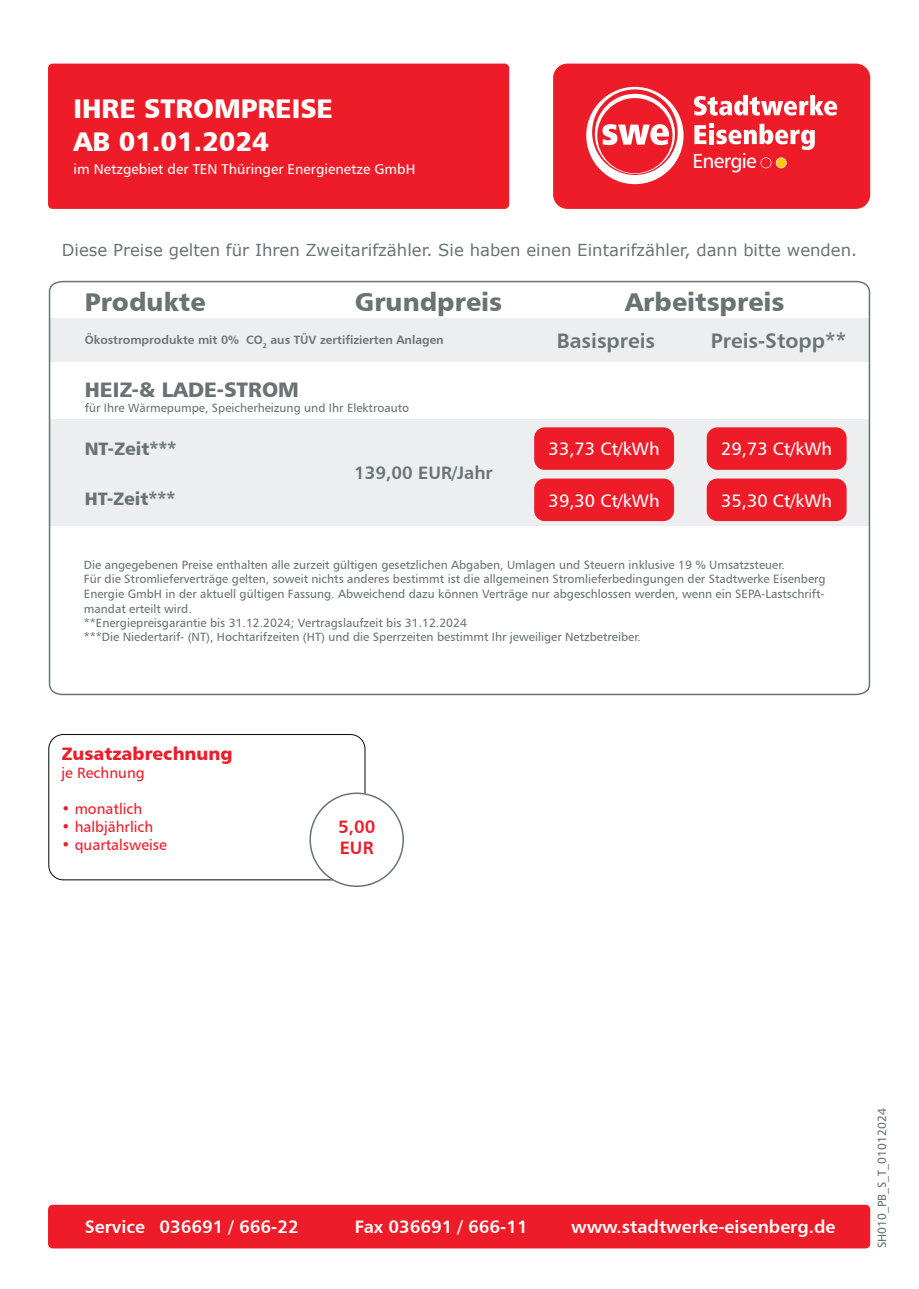
<style>
.page{position:relative;width:919px;height:1289px;background:#fff}
.page>*{position:absolute;margin:0;border:0;box-sizing:border-box;transform-origin:0 0}
.t1{font:27px/32.4px "Humanist 777 BT Black B";color:#fff}
.t2{font:25.65px "Humanist 777 BT Black B";color:#697374}
.t3{font:21px "Humanist 777 BT Bold B";color:#697374}
.t4{font:21px "Humanist 777 BT Black B";color:#697374}
.t5{font:20.4px "Humanist 777 BT Roman B";letter-spacing:-.035em;color:#fff}
.t6{font:18px "Humanist 777 BT Bold B";color:#fff}
.t7{font:18px "Humanist 777 BT Roman B";color:#fff}
.t8{font:18px "Humanist 777 BT Black B";color:#697374}
.t9{font:18px "Humanist 777 BT Black B";color:#ee1c28}
.t10{font:18px "Humanist 777 BT Bold B";color:#697374}
.t11{font:18px/21.6px "Humanist 777 BT Bold B";color:#ee1c28}
.t12{font:16.5px "Verdana";color:#697374}
.t13{font:15px "Humanist 777 BT Roman B";color:#ee1c28}
.t14{font:14.25px "Humanist 777 BT Roman B";color:#fff}
.t15{font:12px/13.8px "Humanist 777 BT Roman B";color:#697374}
.t16{font:12px "Humanist 777 BT Bold B";color:#697374}
</style>
<div class="page">
<div style="left:553px;top:64px;width:317px;height:145px;background:#ee1c28;border-radius:14px"></div>
<svg style="left:586px;top:87px;width:97px;height:97px"></svg>
<svg style="left:693px;top:95px;width:144px;height:21px"></svg>
<svg style="left:694px;top:124px;width:120px;height:26px"></svg>
<svg style="left:760px;top:157px;width:26px;height:11px"></svg>
<div style="left:48px;top:1204px;width:822px;height:44px;background:#ee1c28;border-radius:5px"></div>
<div style="left:48px;top:64px;width:461px;height:145px;background:#ee1c28;border-radius:5px"></div>
<div style="left:48px;top:734px;width:317px;height:146px;border:1px solid #080704;border-radius:15px"></div>
<svg style="left:309px;top:792px;width:95px;height:95px"></svg>
<svg style="left:49px;top:281px;width:821px;height:414px"></svg>
<div style="left:534px;top:427px;width:140px;height:43px;background:#ee1c28;border-radius:11px"></div>
<div style="left:534px;top:478px;width:140px;height:43px;background:#ee1c28;border-radius:11px"></div>
<div style="left:706px;top:427px;width:140px;height:43px;background:#ee1c28;border-radius:11px"></div>
<div style="left:706px;top:478px;width:140px;height:43px;background:#ee1c28;border-radius:11px"></div>
<h1 class="t1" style="left:74px;top:95px;width:261px">IHRE STROMPREISE<br>AB 01.01.2024</h1>
<p class="t14" style="left:74px;top:163px;width:343px">im Netzgebiet der TEN Thüringer Energienetze GmbH</p>
<h3 class="t5" style="left:692px;top:153px;width:66px">Energie</h3>
<h3 class="t12" style="left:62px;top:243px;width:796px">Diese Preise gelten für Ihren Zweitarifzähler. Sie haben einen Eintarifzähler, dann bitte wenden.</h3>
<h2 class="t2" style="left:85px;top:291px;width:122px">Produkte</h2>
<h2 class="t2" style="left:355px;top:291px;width:149px">Grundpreis</h2>
<h2 class="t2" style="left:625px;top:291px;width:161px">Arbeitspreis</h2>
<h3 class="t3" style="left:556px;top:332px;width:100px">Basispreis</h3>
<h3 class="t3" style="left:710px;top:332px;width:137px">Preis-Stopp**</h3>
<p class="t16" style="left:85px;top:335px;width:360px">Ökostromprodukte mit 0% CO<sub>2</sub> aus TÜV zertifizierten Anlagen</p>
<h3 class="t4" style="left:85px;top:381px;width:216px">HEIZ-&amp; LADE-STROM</h3>
<p class="t15" style="left:85px;top:402px;width:326px">für Ihre Wärmepumpe, Speicherheizung und Ihr Elektroauto</p>
<h3 class="t8" style="left:85px;top:441px;width:93px">NT-Zeit***</h3>
<h3 class="t8" style="left:85px;top:491px;width:92px">HT-Zeit***</h3>
<h3 class="t10" style="left:354px;top:466px;width:140px">139,00 EUR/Jahr</h3>
<h3 class="t7" style="left:548px;top:441px;width:112px">33,73 Ct/kWh</h3>
<h3 class="t7" style="left:548px;top:493px;width:112px">39,30 Ct/kWh</h3>
<h3 class="t7" style="left:721px;top:441px;width:112px">29,73 Ct/kWh</h3>
<h3 class="t7" style="left:721px;top:493px;width:112px">35,30 Ct/kWh</h3>
<p class="t15" style="left:84px;top:559px;width:743px">Die angegebenen Preise enthalten alle zurzeit gültigen gesetzlichen Abgaben, Umlagen und Steuern inklusive 19 % Umsatzsteuer.<br>Für die Stromlieferverträge gelten, soweit nichts anderes bestimmt ist die allgemeinen Stromlieferbedingungen der Stadtwerke Eisenberg</p>
<p class="t15" style="left:84px;top:587px;width:742px;line-height:15px">Energie GmbH in der aktuell gültigen Fassung. Abweichend dazu können Verträge nur abgeschlossen werden, wenn ein SEPA-Lastschrift&shy;mandat erteilt wird.</p>
<p class="t15" style="left:84px;top:617px;width:558px">**Energiepreisgarantie bis 31.12.2024; Vertragslaufzeit bis 31.12.2024<br>***Die Niedertarif- (NT), Hochtarifzeiten (HT) und die Sperrzeiten bestimmt Ihr jeweiliger Netzbetreiber.</p>
<h3 class="t9" style="left:62px;top:745px;width:172px">Zusatzabrechnung</h3>
<p class="t13" style="left:62px;top:766px;width:85px">je Rechnung</p>
<p class="t13" style="left:62px;top:802px;width:82px">• monatlich</p>
<p class="t13" style="left:62px;top:820px;width:93px">• halbjährlich</p>
<p class="t13" style="left:62px;top:838px;width:107px">• quartalsweise</p>
<h3 class="t11" style="left:338px;top:817px;width:39px">5,00<br>EUR</h3>
<h3 class="t6" style="left:85px;top:1219px;width:215px">Service 036691 / 666-22</h3>
<h3 class="t6" style="left:355px;top:1219px;width:174px">Fax 036691 / 666-11</h3>
<h3 class="t6" style="left:571px;top:1219px;width:266px">www.stadtwerke-eisenberg.de</h3>
<p class="t15" style="left:876px;top:1248px;width:141px;rotate:-90deg">SH010_PB_S_T_01012024</p>
</div>
